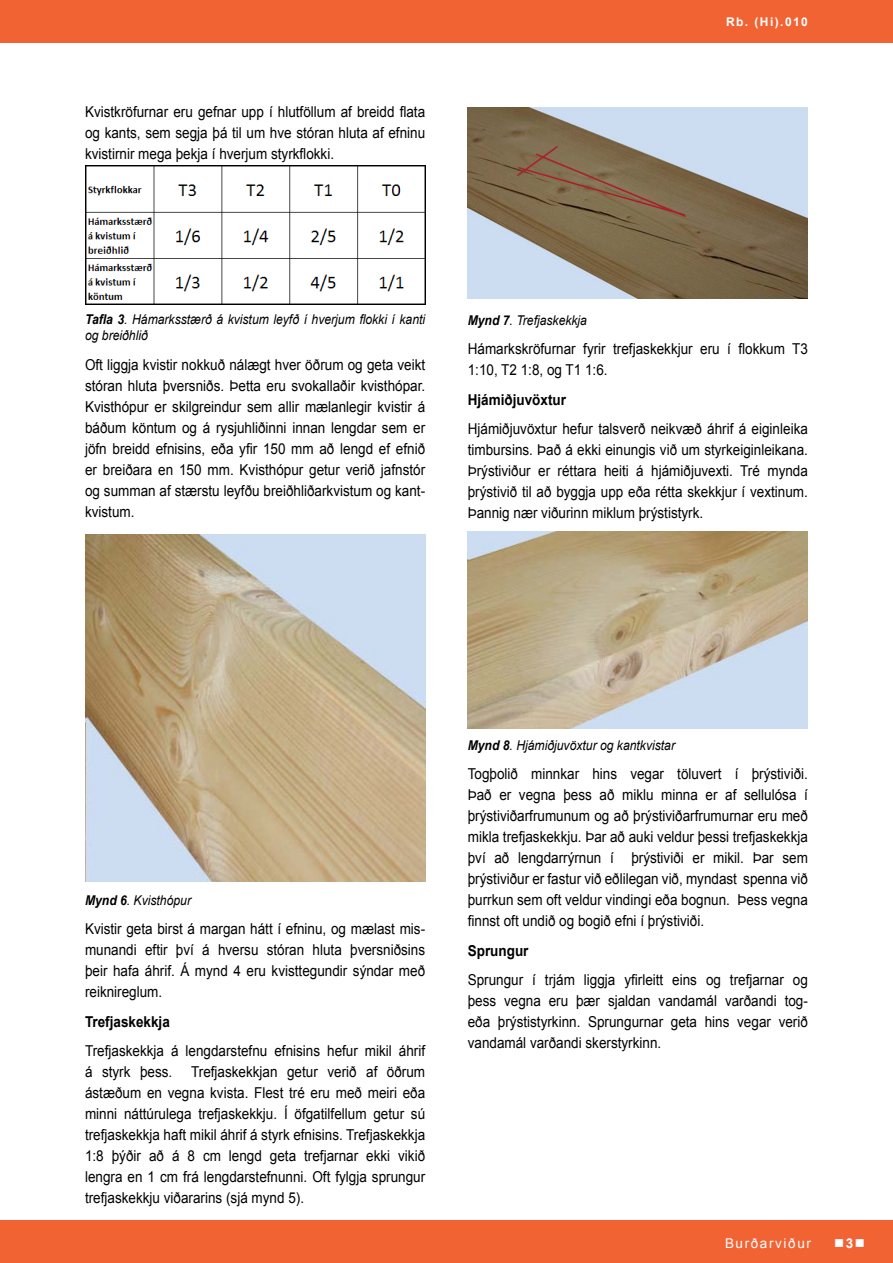
<style>
.page{position:relative;width:893px;height:1263px;background:#fff}
.page>*{position:absolute;margin:0;border:0;box-sizing:border-box;transform-origin:0 0}
.t1{font:15px/21px "Arial";color:#000;text-align:justify;scale:.9 1}
.t2{font:700 15px "Arial";color:#000;scale:.9 1}
.t3{font:italic 13.5px/16.5px "Arial";color:#000;scale:.9 1}
.t4{font:13.5px "Arial";letter-spacing:.12em;color:#fff}
.t5{font:700 13.5px "Arial";color:#fff}
.t6{font:700 12px "Arial";letter-spacing:.12em;color:#fff}
.s1{font-weight:700}
</style>
<div class="page">
<img style="left:468px;top:108px;width:340px;height:190px">
<img style="left:468px;top:532px;width:340px;height:196px">
<img style="left:85px;top:165px;width:340px;height:140px">
<img style="left:85px;top:534px;width:340px;height:348px">
<div style="left:0;top:0;width:893px;height:43px;background:#f26334"></div>
<div style="left:0;top:1220px;width:893px;height:43px;background:#f26334"></div>
<p class="t1" style="left:85px;top:101px;width:379px">Kvistkröfurnar eru gefnar upp í hlutföllum af breidd flata og kants, sem segja þá til um hve stóran hluta af efninu kvistirnir mega þekja í hverjum styrkflokki.</p>
<p class="t6" style="left:726px;top:14px;width:83px">Rb. (Hi).010</p>
<p class="t3" style="left:85px;top:311px;width:379px"><span class="s1">Tafla 3</span>. Hámarksstærð á kvistum leyfð í hverjum flokki í kanti og breiðhlið</p>
<p class="t1" style="left:85px;top:354px;width:379px">Oft liggja kvistir nokkuð nálægt hver öðrum og geta veikt stóran hluta þversniðs. Þetta eru svokallaðir kvisthópar.<br>Kvisthópur er skilgreindur sem allir mælanlegir kvistir á báðum köntum og á rysjuhliðinni innan lengdar sem er jöfn breidd efnisins, eða yfir 150 mm að lengd ef efnið er breiðara en 150 mm. Kvisthópur getur verið jafnstór og summan af stærstu leyfðu breiðhliðarkvistum og kant&shy;kvistum.</p>
<p class="t3" style="left:468px;top:312px;width:134px"><span class="s1">Mynd 7</span>. Trefjaskekkja</p>
<p class="t1" style="left:468px;top:339px;width:379px">Hámarkskröfurnar fyrir trefjaskekkjur eru í flokkum T3<br>1:10, T2 1:8, og T1 1:6.</p>
<p class="t2" style="left:468px;top:390px;width:111px">Hjámiðjuvöxtur</p>
<p class="t1" style="left:468px;top:419px;width:379px">Hjámiðjuvöxtur hefur talsverð neikvæð áhrif á eiginleika timbursins. Það á ekki einungis við um styrkeiginleikana.<br>Þrýstiviður er réttara heiti á hjámiðjuvexti. Tré mynda þrýstivið til að byggja upp eða rétta skekkjur í vextinum.<br>Þannig nær viðurinn miklum þrýstistyrk.</p>
<p class="t3" style="left:85px;top:892px;width:119px"><span class="s1">Mynd 6</span>. Kvisthópur</p>
<p class="t1" style="left:85px;top:919px;width:379px">Kvistir geta birst á margan hátt í efninu, og mælast mis&shy;munandi eftir því á hversu stóran hluta þversniðsins þeir hafa áhrif. Á mynd 4 eru kvisttegundir sýndar með reiknireglum.</p>
<p class="t2" style="left:85px;top:1011px;width:96px">Trefjaskekkja</p>
<p class="t1" style="left:85px;top:1041px;width:379px">Trefjaskekkja á lengdarstefnu efnisins hefur mikil áhrif á styrk þess.</p>
<p class="t1" style="left:85px;top:1062px;width:379px;text-indent:106px">Trefjaskekkjan getur verið af öðrum ástæðum en vegna kvista. Flest tré eru með meiri eða minni náttúrulega trefjaskekkju. Í öfgatilfellum getur sú trefjaskekkja haft mikil áhrif á styrk efnisins. Trefjaskekkja 1:8 þýðir að á 8 cm lengd geta trefjarnar ekki vikið lengra en 1 cm frá lengdarstefnunni. Oft fylgja sprungur trefjaskekkju viðararins (sjá mynd 5).</p>
<p class="t3" style="left:468px;top:737px;width:232px"><span class="s1">Mynd 8</span>. Hjámiðjuvöxtur og kantkvistar</p>
<p class="t1" style="left:468px;top:763px;width:379px">Togþolið minnkar hins vegar töluvert í þrýstiviði.<br>Það er vegna þess að miklu minna er af sellulósa í þrýstiviðarfrumunum og að þrýstiviðarfrumurnar eru með mikla trefjaskekkju. Þar að auki veldur þessi trefjaskekkja því að lengdarrýrnun í þrýstiviði er mikil. Þar sem þrýstiviður er fastur við eðlilegan við, myndast spenna við þurrkun sem oft veldur vindingi eða bognun. Þess vegna finnst oft undið og bogið efni í þrýstiviði.</p>
<p class="t2" style="left:468px;top:940px;width:69px">Sprungur</p>
<p class="t1" style="left:468px;top:969px;width:379px">Sprungur í trjám liggja yfirleitt eins og trefjarnar og þess vegna eru þær sjaldan vandamál varðandi tog&shy;eða þrýstistyrkinn. Sprungurnar geta hins vegar verið vandamál varðandi skerstyrkinn.</p>
<p class="t4" style="left:725px;top:1235px;width:87px">Burðarviður</p>
<p class="t5" style="left:834px;top:1234px;width:32px">■3■</p>
</div>
